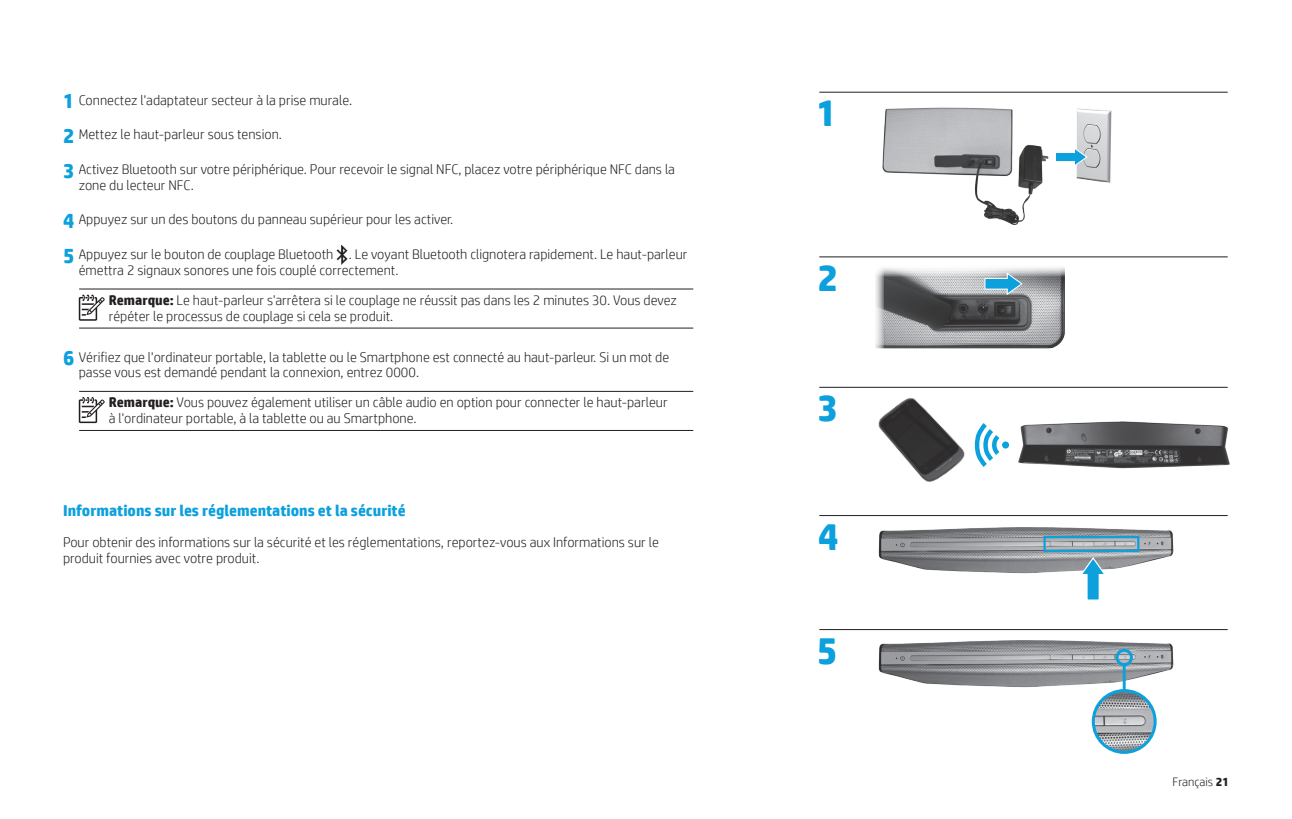
<style>
.page{position:relative;width:1292px;height:819px;background:#fff}
.page>*{position:absolute;margin:0;border:0;box-sizing:border-box;transform-origin:0 0}
.t1{font:700 38.32px "HP Simplified";color:#0ca0dd}
._1_text_title__no_DC{font:700 15.75px "HP Simplified";color:#0ca0dd}
.STEPS{font:300 14px/15.8px "HP Simplified";color:#231f20}
.note{font:300 14px/15.8px "HP Simplified";color:#231f20}
.TS_2ND_PARA{font:300 14px/15.8px "HP Simplified";color:#231f20}
._1_text_title{font:300 14px "HP Simplified";color:#231f20}
.figure_titles{font:300 12.25px "HP Simplified";color:#231f20}
.s1{font-weight:700;font-size:21px;color:#0ca0dd}
.s2{font-weight:700}
</style>
<div class="page">
<hr style="left:79px;top:289px;width:614px;height:1px;background:#231f20">
<hr style="left:79px;top:328px;width:614px;height:1px;background:#231f20">
<hr style="left:79px;top:391px;width:614px;height:1px;background:#231f20">
<hr style="left:79px;top:430px;width:614px;height:1px;background:#231f20">
<img style="left:337px;top:245px;width:11px;height:19px">
<svg style="left:79px;top:295px;width:26px;height:26px"></svg>
<svg style="left:79px;top:397px;width:26px;height:26px"></svg>
<img style="left:884px;top:276px;width:180px;height:72px">
<svg style="left:845px;top:256px;width:267px;height:20px"></svg>
<svg style="left:855px;top:256px;width:29px;height:93px"></svg>
<img style="left:1076px;top:108px;width:36px;height:75px">
<hr style="left:819px;top:257px;width:408px;height:1px;background:#231f20">
<hr style="left:819px;top:387px;width:408px;height:1px;background:#231f20">
<hr style="left:819px;top:515px;width:408px;height:1px;background:#231f20">
<hr style="left:819px;top:92px;width:408px;height:1px;background:#231f20">
<hr style="left:819px;top:629px;width:408px;height:1px;background:#231f20">
<img style="left:1018px;top:421px;width:212px;height:48px">
<img style="left:882px;top:107px;width:167px;height:118px">
<svg style="left:984px;top:271px;width:39px;height:25px"></svg>
<img style="left:878px;top:527px;width:295px;height:47px">
<svg style="left:1056px;top:147px;width:32px;height:21px"></svg>
<div style="left:1043px;top:536px;width:96px;height:16px;border:2px solid #0ca0dd"></div>
<img style="left:878px;top:640px;width:295px;height:48px">
<img style="left:1093px;top:691px;width:62px;height:61px;border-radius:31px">
<div style="left:1091px;top:689px;width:65px;height:65px;border:3px solid #0ca0dd;border-radius:50%"></div>
<div style="left:1115px;top:649px;width:18px;height:17px;border:3px solid #0ca0dd;border-radius:50%"></div>
<hr style="left:1122px;top:665px;width:3px;height:26px;background:#0ca0dd">
<svg style="left:1079px;top:556px;width:27px;height:44px"></svg>
<img style="left:866px;top:386px;width:149px;height:96px">
<svg style="left:974px;top:423px;width:25px;height:44px"></svg>
<div style="left:1002px;top:441px;width:7px;height:8px;background:#0ca0dd;border-radius:50%"></div>
<p class="_1_text_title" style="left:63px;top:92px;width:291px"><span class="s1">1</span> Connectez l'adaptateur secteur à la prise murale.</p>
<p class="STEPS" style="left:63px;top:127px;width:220px"><span class="s1">2</span> Mettez le haut-parleur sous tension.</p>
<p class="STEPS" style="left:79px;top:161px;width:597px;text-indent:-16px"><span class="s1">3</span> Activez Bluetooth sur votre périphérique. Pour recevoir le signal NFC, placez votre périphérique NFC dans la zone du lecteur NFC.</p>
<p class="STEPS" style="left:63px;top:212px;width:392px"><span class="s1">4</span> Appuyez sur un des boutons du panneau supérieur pour les activer.</p>
<p class="STEPS" style="left:79px;top:246px;width:610px;text-indent:-16px"><span class="s1">5</span> Appuyez sur le bouton de couplage Bluetooth . Le voyant Bluetooth clignotera rapidement. Le haut-parleur émettra 2 signaux sonores une fois couplé correctement.</p>
<p class="note" style="left:109px;top:292px;width:570px"><span class="s2">Remarque:</span> Le haut-parleur s'arrêtera si le couplage ne réussit pas dans les 2 minutes 30. Vous devez répéter le processus de couplage si cela se produit.</p>
<p class="STEPS" style="left:79px;top:349px;width:592px;text-indent:-16px"><span class="s1">6</span> Vérifiez que l'ordinateur portable, la tablette ou le Smartphone est connecté au haut-parleur. Si un mot de passe vous est demandé pendant la connexion, entrez 0000.</p>
<p class="note" style="left:109px;top:394px;width:560px"><span class="s2">Remarque:</span> Vous pouvez également utiliser un câble audio en option pour connecter le haut-parleur à l'ordinateur portable, à la tablette ou au Smartphone.</p>
<p class="_1_text_title__no_DC" style="left:63px;top:501px;width:344px">Informations sur les réglementations et la sécurité</p>
<p class="TS_2ND_PARA" style="left:63px;top:534px;width:597px">Pour obtenir des informations sur la sécurité et les réglementations, reportez-vous aux Informations sur le produit fournies avec votre produit.</p>
<h1 class="t1" style="left:816px;top:90px;width:22px">1</h1>
<h1 class="t1" style="left:817px;top:255px;width:22px">2</h1>
<h1 class="t1" style="left:817px;top:386px;width:22px">3</h1>
<h1 class="t1" style="left:818px;top:514px;width:22px">4</h1>
<h1 class="t1" style="left:817px;top:628px;width:22px">5</h1>
<p class="figure_titles" style="left:1172px;top:775px;width:58px">Français <span class="s2">21</span></p>
</div>
